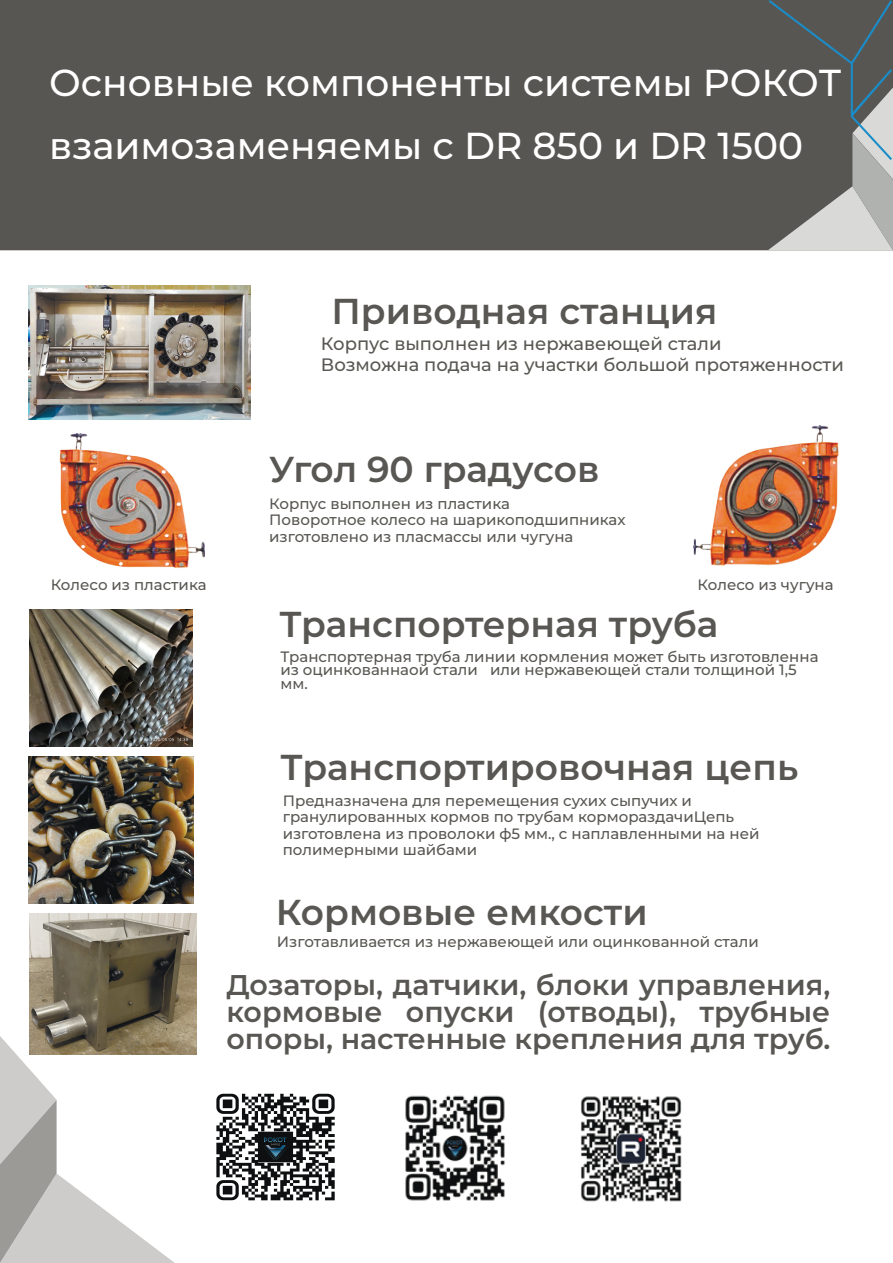
<style>
.page{position:relative;width:893px;height:1263px;background:#fff}
.page>*{position:absolute;margin:0;border:0;box-sizing:border-box;transform-origin:0 0}
.t1{font:500 37.5px/63px "Montserrat";color:#fff}
.t2{font:600 36px "Montserrat";color:#595753}
.t3{font:600 28.5px/27px "Montserrat";color:#595753;text-align:justify}
.t4{font:500 18px/21px "Montserrat";color:#595753}
.t5{font:500 15px/16.5px "Montserrat";color:#595753}
</style>
<div class="page">
<div style="left:0;top:0;width:768px;height:250px;background:#585652"></div>
<svg style="left:0;top:1036px;width:175px;height:227px"></svg>
<img style="left:405px;top:1095px;width:100px;height:106px">
<img style="left:581px;top:1096px;width:101px;height:106px">
<img style="left:216px;top:1093px;width:119px;height:108px">
<svg style="left:768px;top:0;width:125px;height:250px;background:#747674"></svg>
<img style="left:28px;top:285px;width:222px;height:135px">
<img style="left:29px;top:610px;width:163px;height:136px">
<img style="left:59px;top:434px;width:146px;height:134px">
<img style="left:693px;top:425px;width:146px;height:141px">
<img style="left:29px;top:913px;width:168px;height:142px">
<img style="left:28px;top:756px;width:165px;height:148px">
<h1 class="t1" style="left:49px;top:50px;width:794px">Основные компоненты системы РОКОТ взаимозаменяемы с DR 850 и DR 1500</h1>
<h2 class="t2" style="left:331px;top:286px;width:387px">Приводная станция</h2>
<p class="t4" style="left:321px;top:332px;width:524px">Корпус выполнен из нержавеющей стали<br>Возможна подача на участки большой протяженности</p>
<h2 class="t2" style="left:269px;top:444px;width:332px">Угол 90 градусов</h2>
<p class="t5" style="left:269px;top:494px;width:358px">Корпус выполнен из пластика<br>Поворотное колесо на шарикоподшипниках изготовлено из пласмассы или чугуна</p>
<p class="t5" style="left:51px;top:575px;width:157px">Колесо из пластика</p>
<p class="t5" style="left:698px;top:575px;width:138px">Колесо из чугуна</p>
<h2 class="t2" style="left:279px;top:599px;width:440px">Транспортерная труба</h2>
<p class="t5" style="left:280px;top:649px;width:540px;line-height:13.5px">Транспортерная труба линии кормления может быть изготовленна из оцинкованнаой стали или нержавеющей стали толщиной 1,5 мм.</p>
<h2 class="t2" style="left:281px;top:741px;width:519px">Транспортировочная цепь</h2>
<p class="t5" style="left:283px;top:791px;width:478px">Предназначена для перемещения сухих сыпучих и гранулированных кормов по трубам кормораздачиЦепь изготовлена из проволоки ф5 мм., с наплавленными на ней полимерными шайбами</p>
<h2 class="t2" style="left:276px;top:886px;width:373px">Кормовые емкости</h2>
<p class="t5" style="left:277px;top:932px;width:483px">Изготавливается из нержавеющей или оцинкованной стали</p>
<h3 class="t3" style="left:227px;top:970px;width:605px">Дозаторы, датчики, блоки управления, кормовые опуски (отводы), трубные опоры, настенные крепления для труб.</h3>
</div>
